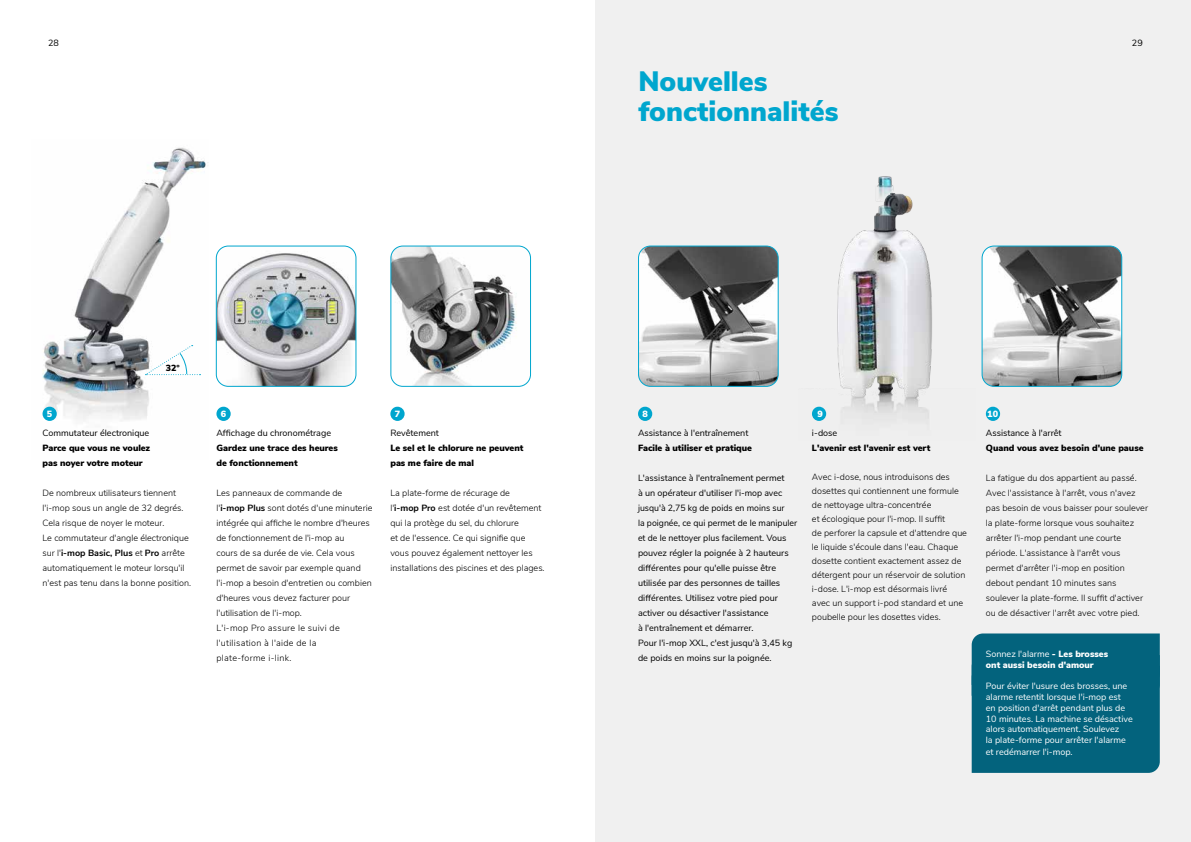
<style>
.page{position:relative;width:1191px;height:842px;background:#fff}
.page>*{position:absolute;margin:0;border:0;box-sizing:border-box;transform-origin:0 0}
.t1{font:900 28px/30px "Nunito Sans";color:#00a6ce}
.t2{font:300 9px/15px "Nunito Sans";color:#000}
.t3{font:9px/15px "Nunito Sans";color:#000}
.t4{font:9px/10.8px "Nunito Sans";color:#fff}
.t5{font:900 9px/15px "Nunito Sans";color:#000}
.t6{font:900 9px/10.8px "Nunito Sans";color:#fff}
.t7{font:900 8.9px "Nunito Sans";color:#000}
.s1{font-weight:700}
.s2{font-weight:400}
</style>
<div class="page">
<div style="left:595px;top:0;width:596px;height:842px;background:#f0f0f0"></div>
<img style="left:817px;top:176px;width:115px;height:243px">
<img style="left:838px;top:177px;width:93px;height:220px">
<svg style="left:638px;top:407px;width:14px;height:14px"></svg>
<svg style="left:812px;top:407px;width:14px;height:14px"></svg>
<div style="left:971px;top:633px;width:188px;height:140px;background:#03637d"></div>
<svg style="left:986px;top:407px;width:14px;height:14px"></svg>
<img style="left:638px;top:246px;width:140px;height:140px">
<div style="left:638px;top:246px;width:140px;height:141px;border:1px solid #00a6ce;border-radius:12px"></div>
<img style="left:983px;top:246px;width:138px;height:139px">
<div style="left:981px;top:246px;width:141px;height:141px;border:1px solid #00a6ce;border-radius:12px"></div>
<img style="left:42px;top:147px;width:164px;height:274px">
<svg style="left:145px;top:345px;width:55px;height:30px"></svg>
<svg style="left:43px;top:407px;width:14px;height:14px"></svg>
<svg style="left:216px;top:407px;width:15px;height:14px"></svg>
<svg style="left:390px;top:407px;width:14px;height:14px"></svg>
<img style="left:216px;top:246px;width:140px;height:140px">
<div style="left:216px;top:246px;width:140px;height:141px;border:1px solid #00a6ce;border-radius:12px"></div>
<img style="left:392px;top:246px;width:138px;height:139px">
<div style="left:390px;top:246px;width:141px;height:141px;border:1px solid #00a6ce;border-radius:12px"></div>
<p class="t3" style="left:48px;top:35px;width:12px">28</p>
<p class="t3" style="left:1132px;top:35px;width:12px">29</p>
<h1 class="t1" style="left:638px;top:65px;width:201px">Nouvelles fonctionnalités</h1>
<p class="t7" style="left:166px;top:361px;width:15px">32°</p>
<p class="t6" style="left:47px;top:409px;width:7px">5</p>
<p class="t3" style="left:43px;top:425px;width:108px">Commutateur électronique</p>
<p class="t5" style="left:43px;top:440px;width:109px">Parce que vous ne voulez pas noyer votre moteur</p>
<p class="t2" style="left:43px;top:485px;width:150px">De nombreux utilisateurs tiennent l'i-mop sous un angle de 32 degrés.<br>Cela risque de noyer le moteur.<br>Le commutateur d'angle électronique sur l'<span class="s1">i-mop Basic, Plus</span> et <span class="s1">Pro</span> arrête automatiquement le moteur lorsqu'il n'est pas tenu dans la bonne position.</p>
<p class="t6" style="left:221px;top:409px;width:7px">6</p>
<p class="t3" style="left:216px;top:425px;width:116px">Affichage du chronométrage</p>
<p class="t5" style="left:216px;top:440px;width:123px">Gardez une trace des heures de fonctionnement</p>
<p class="t2" style="left:216px;top:485px;width:157px">Les panneaux de commande de l'<span class="s1">i-mop Plus</span> sont dotés d'une minuterie intégrée qui affiche le nombre d'heures de fonctionnement de l'i-mop au<br>cours de sa durée de vie. Cela vous permet de savoir par exemple quand l'i-mop a besoin d'entretien ou combien d'heures vous devez facturer pour l'utilisation de l'i-mop.<br>L'i-mop Pro assure le suivi de l'utilisation à l'aide de la<br>plate-forme i-link.</p>
<p class="t6" style="left:395px;top:409px;width:7px">7</p>
<p class="t3" style="left:390px;top:425px;width:50px">Revêtement</p>
<p class="t5" style="left:390px;top:440px;width:135px">Le sel et le chlorure ne peuvent pas me faire de mal</p>
<p class="t2" style="left:390px;top:485px;width:156px">La plate-forme de récurage de<br>l'<span class="s1">i-mop Pro</span> est dotée d'un revêtement qui la protège du sel, du chlorure<br>et de l'essence. Ce qui signifie que vous pouvez également nettoyer les installations des piscines et des plages.</p>
<p class="t6" style="left:642px;top:409px;width:7px">8</p>
<p class="t3" style="left:638px;top:425px;width:112px">Assistance à l'entraînement</p>
<p class="t5" style="left:638px;top:440px;width:116px">Facile à utiliser et pratique</p>
<p class="t3" style="left:638px;top:470px;width:161px">L'assistance à l'entraînement permet<br>à un opérateur d'utiliser l'i-mop avec jusqu'à 2,75 kg de poids en moins sur<br>la poignée, ce qui permet de le manipuler et de le nettoyer plus facilement. Vous pouvez régler la poignée à 2 hauteurs différentes pour qu'elle puisse être utilisée par des personnes de tailles différentes. Utilisez votre pied pour activer ou désactiver l'assistance<br>à l'entraînement et démarrer.<br>Pour l'i-mop XXL, c'est jusqu'à 3,45 kg de poids en moins sur la poignée.</p>
<p class="t6" style="left:817px;top:409px;width:7px">9</p>
<p class="t3" style="left:812px;top:425px;width:27px">i-dose</p>
<p class="t5" style="left:812px;top:440px;width:120px">L'avenir est l'avenir est vert</p>
<p class="t2" style="left:812px;top:469px;width:157px;line-height:14px">Avec i-dose, nous introduisons des dosettes qui contiennent une formule de nettoyage ultra-concentrée<br>et écologique pour l'i-mop. Il suffit<br>de perforer la capsule et d'attendre que le liquide s'écoule dans l'eau. Chaque dosette contient exactement assez de détergent pour un réservoir de solution i-dose. L'i-mop est désormais livré avec un support i-pod standard et une poubelle pour les dosettes vides.</p>
<p class="t6" style="left:987px;top:408px;width:12px">10</p>
<p class="t3" style="left:986px;top:425px;width:77px">Assistance à l'arrêt</p>
<p class="t5" style="left:986px;top:440px;width:159px">Quand vous avez besoin d'une pause</p>
<p class="t2" style="left:986px;top:470px;width:164px">La fatigue du dos appartient au passé.<br>Avec l'assistance à l'arrêt, vous n'avez pas besoin de vous baisser pour soulever la plate-forme lorsque vous souhaitez arrêter l'i-mop pendant une courte période. L'assistance à l'arrêt vous permet d'arrêter l'i-mop en position debout pendant 10 minutes sans soulever la plate-forme. Il suffit d'activer ou de désactiver l'arrêt avec votre pied.</p>
<p class="t6" style="left:986px;top:648px;width:124px"><span class="s2">Sonnez l'alarme</span> - Les brosses ont aussi besoin d'amour</p>
<p class="t4" style="left:986px;top:680px;width:148px">Pour éviter l'usure des brosses, une alarme retentit lorsque l'i-mop est en position d'arrêt pendant plus de 10 minutes. La machine se désactive alors automatiquement. Soulevez<br>la plate-forme pour arrêter l'alarme</p>
<p class="t4" style="left:986px;top:746px;width:88px">et redémarrer l'i-mop.</p>
</div>
